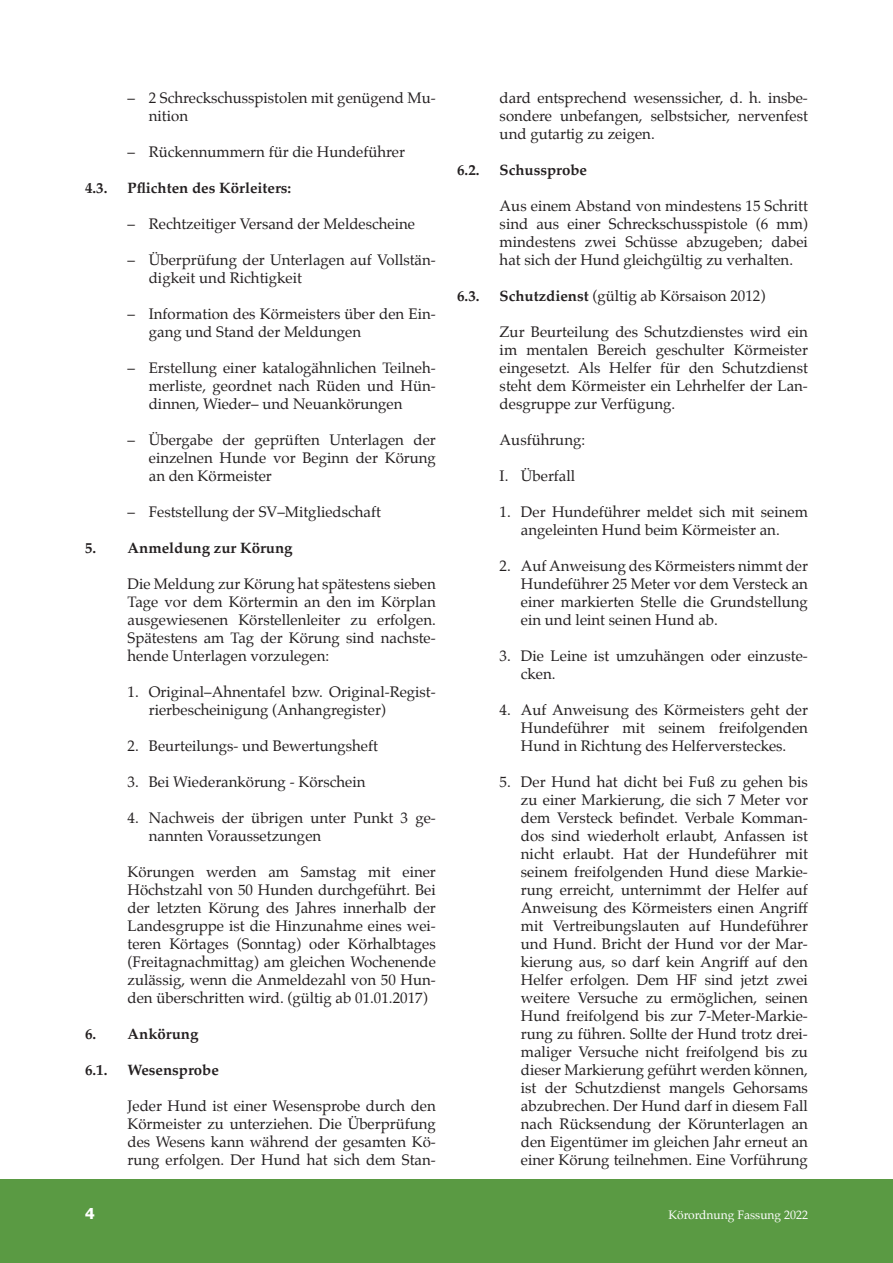
<style>
.page{position:relative;width:893px;height:1263px;background:#fff}
.page>*{position:absolute;margin:0;border:0;box-sizing:border-box;transform-origin:0 0}
.t1{font:15px/18px "Palatino";color:#231f20;text-align:justify}
.Überschrift_1{font:700 15px "Palatino";color:#231f20}
.t2{font:700 15px "Tahoma";color:#fff}
.t3{font:12px "Palatino";color:#fff}
.s1{font-weight:700}
</style>
<div class="page">
<div style="left:0;top:1180px;width:893px;height:83px;background:#5a9a43"></div>
<p class="t1" style="left:149px;top:89px;width:289px;text-indent:-21px">– 2 Schreckschusspistolen mit genügend Mu&shy;nition</p>
<p class="t1" style="left:128px;top:143px;width:279px">– Rückennummern für die Hundeführer</p>
<p class="Überschrift_1" style="left:85px;top:175px;width:24px">4.3.</p>
<p class="Überschrift_1" style="left:128px;top:175px;width:165px">Pflichten des Körleiters:</p>
<p class="t1" style="left:128px;top:215px;width:289px">– Rechtzeitiger Versand der Meldescheine</p>
<p class="t1" style="left:149px;top:251px;width:289px;text-indent:-21px">– Überprüfung der Unterlagen auf Vollstän&shy;digkeit und Richtigkeit</p>
<p class="t1" style="left:149px;top:305px;width:289px;text-indent:-21px">– Information des Körmeisters über den Ein&shy;gang und Stand der Meldungen</p>
<p class="t1" style="left:149px;top:359px;width:289px;text-indent:-21px">– Erstellung einer katalogähnlichen Teilneh&shy;merliste, geordnet nach Rüden und Hün&shy;dinnen, Wieder– und Neuankörungen</p>
<p class="t1" style="left:149px;top:431px;width:289px;text-indent:-21px">– Übergabe der geprüften Unterlagen der einzelnen Hunde vor Beginn der Körung an den Körmeister</p>
<p class="t1" style="left:128px;top:503px;width:255px">– Feststellung der SV–Mitgliedschaft</p>
<p class="Überschrift_1" style="left:85px;top:535px;width:209px">5. Anmeldung zur Körung</p>
<p class="t1" style="left:128px;top:575px;width:310px">Die Meldung zur Körung hat spätestens sieben Tage vor dem Körtermin an den im Körplan ausgewiesenen Körstellenleiter zu erfolgen.<br>Spätestens am Tag der Körung sind nachste&shy;hende Unterlagen vorzulegen:</p>
<p class="t1" style="left:149px;top:683px;width:289px;text-indent:-21px">1. Original–Ahnentafel bzw. Original-Regist&shy;rierbescheinigung (Anhangregister)</p>
<p class="t1" style="left:128px;top:737px;width:252px">2. Beurteilungs- und Bewertungsheft</p>
<p class="t1" style="left:128px;top:773px;width:239px">3. Bei Wiederankörung - Körschein</p>
<p class="t1" style="left:149px;top:809px;width:289px;text-indent:-21px">4. Nachweis der übrigen unter Punkt 3 ge&shy;nannten Voraussetzungen</p>
<p class="t1" style="left:128px;top:863px;width:310px">Körungen werden am Samstag mit einer Höchstzahl von 50 Hunden durchgeführt. Bei der letzten Körung des Jahres innerhalb der Landesgruppe ist die Hinzunahme eines wei&shy;teren Körtages (Sonntag) oder Körhalbtages (Freitagnachmittag) am gleichen Wochenende zulässig, wenn die Anmeldezahl von 50 Hun&shy;den überschritten wird. (gültig ab 01.01.2017)</p>
<p class="Überschrift_1" style="left:85px;top:1021px;width:115px">6. Ankörung</p>
<p class="Überschrift_1" style="left:85px;top:1057px;width:24px">6.1.</p>
<p class="Überschrift_1" style="left:128px;top:1057px;width:93px">Wesensprobe</p>
<p class="t1" style="left:128px;top:1097px;width:310px">Jeder Hund ist einer Wesensprobe durch den Körmeister zu unterziehen. Die Überprüfung des Wesens kann während der gesamten Kö&shy;rung erfolgen. Der Hund hat sich dem Stan-</p>
<p class="t1" style="left:500px;top:89px;width:310px">dard entsprechend wesenssicher, d. h. insbe&shy;sondere unbefangen, selbstsicher, nervenfest und gutartig zu zeigen.</p>
<p class="Überschrift_1" style="left:457px;top:157px;width:24px">6.2.</p>
<p class="Überschrift_1" style="left:500px;top:157px;width:89px">Schussprobe</p>
<p class="t1" style="left:500px;top:197px;width:310px">Aus einem Abstand von mindestens 15 Schritt sind aus einer Schreckschusspistole (6 mm) mindestens zwei Schüsse abzugeben; dabei hat sich der Hund gleichgültig zu verhalten.</p>
<p class="Überschrift_1" style="left:457px;top:283px;width:24px">6.3.</p>
<p class="t1" style="left:500px;top:287px;width:267px"><span class="s1">Schutzdienst</span> (gültig ab Körsaison 2012)</p>
<p class="t1" style="left:500px;top:323px;width:310px">Zur Beurteilung des Schutzdienstes wird ein im mentalen Bereich geschulter Körmeister eingesetzt. Als Helfer für den Schutzdienst steht dem Körmeister ein Lehrhelfer der Lan&shy;desgruppe zur Verfügung.</p>
<p class="t1" style="left:500px;top:431px;width:87px">Ausführung:</p>
<p class="t1" style="left:500px;top:467px;width:77px">I. Überfall</p>
<p class="t1" style="left:500px;top:503px;width:310px;text-align:center">1. Der Hundeführer meldet sich mit seinem angeleinten Hund beim Körmeister an.</p>
<p class="t1" style="left:521px;top:557px;width:289px;text-indent:-21px">2. Auf Anweisung des Körmeisters nimmt der Hundeführer 25 Meter vor dem Versteck an einer markierten Stelle die Grundstellung ein und leint seinen Hund ab.</p>
<p class="t1" style="left:521px;top:647px;width:289px;text-indent:-21px">3. Die Leine ist umzuhängen oder einzuste&shy;cken.</p>
<p class="t1" style="left:521px;top:701px;width:289px;text-indent:-21px">4. Auf Anweisung des Körmeisters geht der Hundeführer mit seinem freifolgenden Hund in Richtung des Helferversteckes.</p>
<p class="t1" style="left:521px;top:773px;width:289px;text-indent:-21px">5. Der Hund hat dicht bei Fuß zu gehen bis zu einer Markierung, die sich 7 Meter vor dem Versteck befindet. Verbale Komman&shy;dos sind wiederholt erlaubt, Anfassen ist nicht erlaubt. Hat der Hundeführer mit seinem freifolgenden Hund diese Markie&shy;rung erreicht, unternimmt der Helfer auf Anweisung des Körmeisters einen Angriff mit Vertreibungslauten auf Hundeführer und Hund. Bricht der Hund vor der Mar&shy;kierung aus, so darf kein Angriff auf den Helfer erfolgen. Dem HF sind jetzt zwei weitere Versuche zu ermöglichen, seinen Hund freifolgend bis zur 7-Meter-Markie&shy;rung zu führen. Sollte der Hund trotz drei&shy;maliger Versuche nicht freifolgend bis zu dieser Markierung geführt werden können, ist der Schutzdienst mangels Gehorsams abzubrechen. Der Hund darf in diesem Fall nach Rücksendung der Körunterlagen an den Eigentümer im gleichen Jahr erneut an einer Körung teilnehmen. Eine Vorführung</p>
<p class="t2" style="left:85px;top:1203px;width:11px">4</p>
<p class="t3" style="left:668px;top:1205px;width:141px">Körordnung Fassung 2022</p>
</div>
